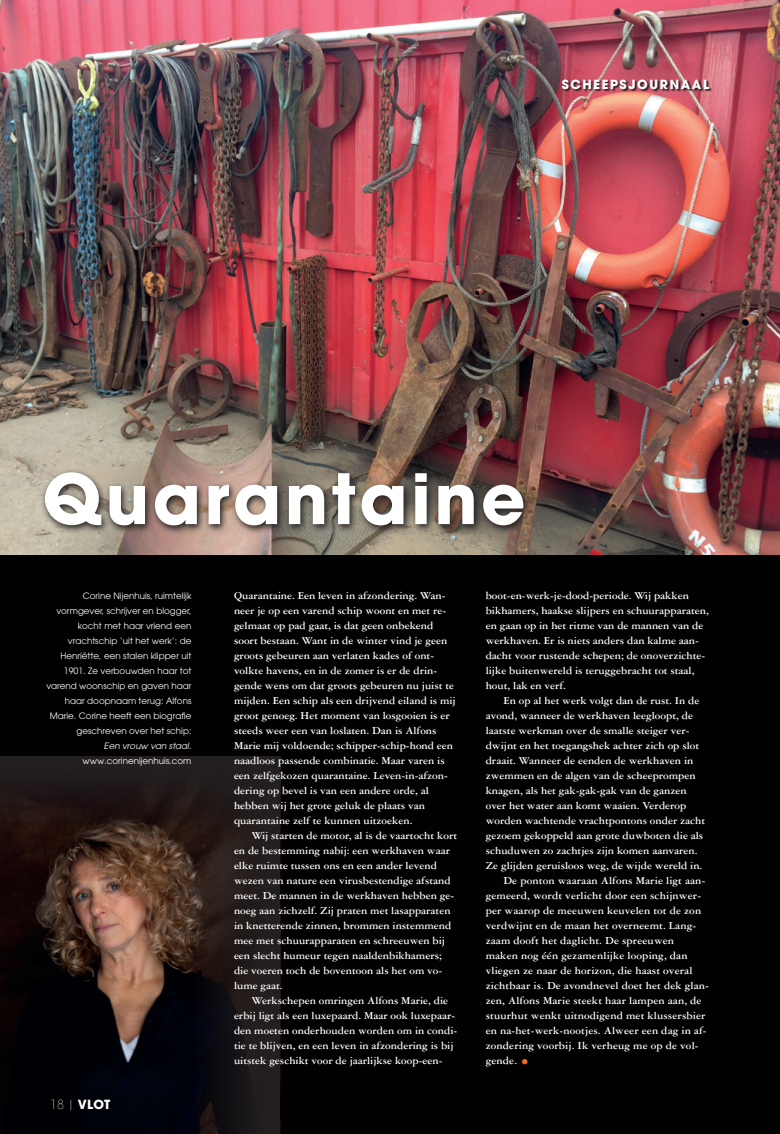
<style>
.page{position:relative;width:780px;height:1134px;background:#010101}
.page>*{position:absolute;margin:0;border:0;box-sizing:border-box;transform-origin:0 0}
.t1{font:700 68.75px "Avant Garde";color:#fff}
.t2{font:700 12.5px "Avant Garde";letter-spacing:.13em;color:#fff}
.t3{font:700 11.25px/15px "Garamond Three";color:#fff}
.t4{font:8.75px/15px "Avant Garde";color:#fff;text-align:right}
.s1{font-style:italic}
.s2{font-weight:200}
.s3{font-weight:400;font-size:17.5px;color:#f36e21}
</style>
<div class="page">
<img style="left:0;top:831px;width:192px;height:303px">
<div style="left:0;top:757px;width:280px;height:74px;background:linear-gradient(to bottom,#1f1e21,#24120e)"></div>
<svg style="left:192px;top:764px;width:88px;height:370px;background:#1e1818"></svg>
<img style="left:0;top:0;width:780px;height:554px">
<svg style="left:561px;top:79px;width:151px;height:13px;background:#904651"></svg>
<svg style="left:40px;top:468px;width:492px;height:67px;background:#6c5f56"></svg>
<p class="t2" style="left:561px;top:76px;width:149px">SCHEEPSJOURNAAL</p>
<h1 class="t1" style="left:43px;top:454px;width:484px">QUARANTAINE</h1>
<p class="t4" style="left:46px;top:588px;width:147px">Corine Nijenhuis, ruimtelijk vormgever, schrijver en blogger, kocht met haar vriend een vrachtschip ‘uit het werk’: de<br>Henriëtte, een stalen klipper uit<br>1901. Ze verbouwden haar tot varend woonschip en gaven haar haar doopnaam terug: Alfons<br>Marie. Corine heeft een biografie geschreven over het schip:<br><span class="s1">Een vrouw van staal</span>. www.corinenijenhuis.com</p>
<p class="t2" style="left:50px;top:1096px;width:62px"><span class="s2">18 |</span> VLOT</p>
<p class="t3" style="left:234px;top:588px;width:223px">Quarantaine. Een leven in afzondering. Wan&shy;neer je op een varend schip woont en met re&shy;gelmaat op pad gaat, is dat geen onbekend soort bestaan. Want in de winter vind je geen groots gebeuren aan verlaten kades of ont&shy;volkte havens, en in de zomer is er de drin&shy;gende wens om dat groots gebeuren nu juist te mijden. Een schip als een drijvend eiland is mij groot genoeg. Het moment van losgooien is er steeds weer een van loslaten. Dan is Alfons Marie mij voldoende; schipper-schip-hond een naadloos passende combinatie. Maar varen is een zelfgekozen quarantaine. Leven-in-afzon&shy;dering op bevel is van een andere orde, al hebben wij het grote geluk de plaats van quarantaine zelf te kunnen uitzoeken.</p>
<p class="t3" style="left:234px;top:828px;width:225px;text-indent:18px">Wij starten de motor, al is de vaartocht kort en de bestemming nabij: een werkhaven waar elke ruimte tussen ons en een ander levend wezen van nature een virusbestendige afstand meet. De mannen in de werkhaven hebben ge&shy;noeg aan zichzelf. Zij praten met lasapparaten in knetterende zinnen, brommen instemmend mee met schuurapparaten en schreeuwen bij een slecht humeur tegen naaldenbikhamers; die voeren toch de boventoon als het om vo&shy;lume gaat.</p>
<p class="t3" style="left:234px;top:993px;width:225px;text-indent:18px">Werkschepen omringen Alfons Marie, die erbij ligt als een luxepaard. Maar ook luxepaar&shy;den moeten onderhouden worden om in condi&shy;tie te blijven, en een leven in afzondering is bij uitstek geschikt voor de jaarlijkse koop-een-</p>
<p class="t3" style="left:485px;top:588px;width:225px">boot-en-werk-je-dood-periode. Wij pakken bikhamers, haakse slijpers en schuurapparaten, en gaan op in het ritme van de mannen van de werkhaven. Er is niets anders dan kalme aan&shy;dacht voor rustende schepen; de onoverzichte&shy;lijke buitenwereld is teruggebracht tot staal, hout, lak en verf.</p>
<p class="t3" style="left:503px;top:693px;width:197px">En op al het werk volgt dan de rust. In de</p>
<p class="t3" style="left:485px;top:708px;width:209px">avond, wanneer de werkhaven leegloopt, de</p>
<p class="t3" style="left:485px;top:723px;width:205px">laatste werkman over de smalle steiger ver-</p>
<p class="t3" style="left:485px;top:738px;width:215px">dwijnt en het toegangshek achter zich op slot</p>
<p class="t3" style="left:485px;top:753px;width:209px">draait. Wanneer de eenden de werkhaven in</p>
<p class="t3" style="left:485px;top:768px;width:211px">zwemmen en de algen van de scheeprompen</p>
<p class="t3" style="left:485px;top:783px;width:202px">knagen, als het gak-gak-gak van de ganzen</p>
<p class="t3" style="left:485px;top:798px;width:202px">over het water aan komt waaien. Verderop</p>
<p class="t3" style="left:485px;top:813px;width:221px">worden wachtende vrachtpontons onder zacht</p>
<p class="t3" style="left:485px;top:828px;width:219px">gezoem gekoppeld aan grote duwboten die als</p>
<p class="t3" style="left:485px;top:843px;width:213px">schuduwen zo zachtjes zijn komen aanvaren.</p>
<p class="t3" style="left:485px;top:858px;width:218px">Ze glijden geruisloos weg, de wijde wereld in.</p>
<p class="t3" style="left:503px;top:873px;width:203px">De ponton waaraan Alfons Marie ligt aan-</p>
<p class="t3" style="left:485px;top:888px;width:217px">gemeerd, wordt verlicht door een schijnwer-</p>
<p class="t3" style="left:485px;top:903px;width:217px">per waarop de meeuwen keuvelen tot de zon</p>
<p class="t3" style="left:485px;top:918px;width:212px">verdwijnt en de maan het overneemt. Lang-</p>
<p class="t3" style="left:485px;top:933px;width:190px">zaam dooft het daglicht. De spreeuwen</p>
<p class="t3" style="left:485px;top:948px;width:203px">maken nog één gezamenlijke looping, dan</p>
<p class="t3" style="left:485px;top:963px;width:208px">vliegen ze naar de horizon, die haast overal</p>
<p class="t3" style="left:485px;top:978px;width:225px">zichtbaar is. De avondnevel doet het dek glan-</p>
<p class="t3" style="left:485px;top:993px;width:217px">zen, Alfons Marie steekt haar lampen aan, de</p>
<p class="t3" style="left:485px;top:1008px;width:221px">stuurhut wenkt uitnodigend met klussersbier</p>
<p class="t3" style="left:485px;top:1023px;width:222px">en na-het-werk-nootjes. Alweer een dag in af-</p>
<p class="t3" style="left:485px;top:1038px;width:214px">zondering voorbij. Ik verheug me op de vol-</p>
<p class="t3" style="left:485px;top:1053px;width:45px">gende. <span class="s3">•</span></p>
</div>
